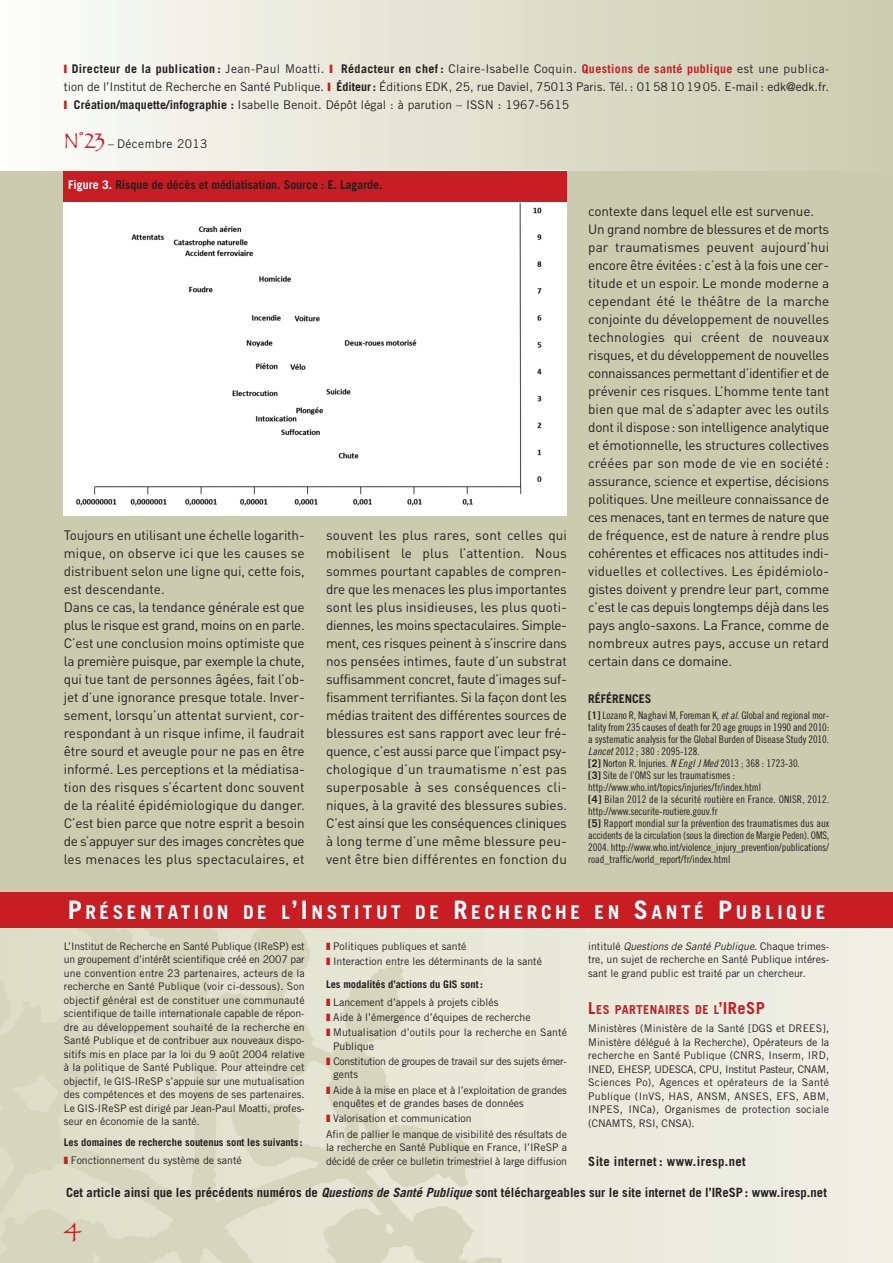
<style>
.page{position:relative;width:893px;height:1263px;background:#cbccaf}
.page>*{position:absolute;margin:0;border:0;box-sizing:border-box;transform-origin:0 0}
.t1{font:27px "Papyrus";color:#c71d23}
.t2{font:700 19.2px "Trade Gothic LT Std";letter-spacing:.185em;color:#fff}
.t3{font:13.5px/18px "DIN";letter-spacing:-.01em;color:#231f20}
.t4{font:700 12.75px "Trade Gothic LT Std";letter-spacing:.005em;color:#231f20}
.t5{font:700 12.75px "Trade Gothic LT Std";letter-spacing:.03em;color:#231f20}
.t6{font:700 12.3px "Trade Gothic LT Std";letter-spacing:.035em;color:#c71d23}
.t7{font:12px/18px "Trade Gothic LT Std";letter-spacing:.01em;color:#231f20;text-align:justify}
.t8{font:700 12px "Trade Gothic LT Std";letter-spacing:-.005em;color:#231f20}
.t9{font:12px "Trade Gothic LT Std";letter-spacing:.03em;color:#231f20}
.t10{font:10.5px/13.5px "Trade Gothic LT Std";color:#231f20}
.t11{font:10.5px/12px "Trade Gothic LT Std Cn 18";letter-spacing:-.005em;color:#231f20}
.t12{font:700 10.5px "Trade Gothic LT Std";color:#231f20}
.t13{font:10.5px/15.1px "Trade Gothic LT Std";letter-spacing:-.025em;color:#231f20}
.s1{color:#c71d23}
.s2{font-weight:700}
.s3{font-weight:700;color:#c71d23}
.s4{font-family:"Papyrus";font-size:22.5px;color:#c71d23}
.s5{color:#fff}
.s6{font-family:"Trade Gothic LT Std";font-weight:700}
.s7{font-family:"Trade Gothic LT Std Cn 18 Obl"}
.s8{font-size:25.5px}
.s9{font-style:italic}
.s10{font-size:16.5px}
</style>
<div class="page">
<hr style="left:892px;top:298px;width:1px;height:343px;background:#c71d23">
<div style="left:0;top:0;width:893px;height:170px;background:linear-gradient(to right,#fcfdfa,#cbccad)"></div>
<div style="left:0;top:910px;width:893px;height:353px;background:#ebecdf"></div>
<img style="left:0;top:928px;width:503px;height:335px">
<div style="left:0;top:892px;width:893px;height:36px;background:#c71d23"></div>
<div style="left:64px;top:202px;width:503px;height:313px;background:#fff"></div>
<div style="left:64px;top:171px;width:503px;height:30px;background:#c71d23"></div>
<svg style="left:64px;top:1157px;width:4px;height:7px"></svg>
<svg style="left:326px;top:943px;width:4px;height:7px"></svg>
<svg style="left:326px;top:958px;width:4px;height:7px"></svg>
<svg style="left:326px;top:998px;width:4px;height:8px"></svg>
<svg style="left:326px;top:1014px;width:4px;height:7px"></svg>
<svg style="left:326px;top:1029px;width:4px;height:7px"></svg>
<svg style="left:326px;top:1058px;width:4px;height:7px"></svg>
<svg style="left:326px;top:1086px;width:4px;height:8px"></svg>
<svg style="left:326px;top:1115px;width:4px;height:7px"></svg>
<p class="t7" style="left:64px;top:61px;width:767px"><span class="s1">❙</span> <span class="s2">Directeur de la publication :</span> Jean-Paul Moatti. <span class="s1">❙</span> <span class="s2">Rédacteur en chef :</span> Claire-Isabelle Coquin. <span class="s3">Questions de santé publique</span> est une publica&shy;tion de l’Institut de Recherche en Santé Publique. <span class="s1">❙</span> <span class="s2">Éditeur:</span> Éditions EDK, 25, rue Daviel, 75013 Paris. Tél. : 01 58 10 19 05. E-mail : edk@edk.fr. <span class="s1">❙</span> <span class="s2">Création/maquette/infographie :</span> Isabelle Benoit. Dépôt légal : à parution – ISSN : 1967-5615</p>
<p class="t9" style="left:64px;top:139px;width:145px"><span class="s4">N°23</span> – Décembre 2013</p>
<p class="t8" style="left:68px;top:180px;width:316px"><span class="s5">Figure 3.</span> Risque de décès et médiatisation. Source : E. Lagarde.</p>
<p class="t3" style="left:64px;top:526px;width:242px">Toujours en utilisant une échelle logarith&shy;mique, on observe ici que les causes se distribuent selon une ligne qui, cette fois, est descendante.<br>Dans ce cas, la tendance générale est que plus le risque est grand, moins on en parle.<br>C’est une conclusion moins optimiste que la première puisque, par exemple la chute, qui tue tant de personnes âgées, fait l’ob&shy;jet d’une ignorance presque totale. Inver&shy;sement, lorsqu’un attentat survient, cor&shy;respondant à un risque infime, il faudrait être sourd et aveugle pour ne pas en être informé. Les perceptions et la médiatisa&shy;tion des risques s’écartent donc souvent de la réalité épidémiologique du danger.<br>C’est bien parce que notre esprit a besoin de s’appuyer sur des images concrètes que les menaces les plus spectaculaires, et</p>
<p class="t3" style="left:326px;top:526px;width:242px;text-align:justify">souvent les plus rares, sont celles qui mobilisent le plus l’attention. Nous sommes pourtant capables de compren&shy;dre que les menaces les plus importantes sont les plus insidieuses, les plus quoti&shy;diennes, les moins spectaculaires. Simple&shy;ment, ces risques peinent à s’inscrire dans nos pensées intimes, faute d’un substrat suffisamment concret, faute d’images suf&shy;fisamment terrifiantes. Si la façon dont les médias traitent des différentes sources de blessures est sans rapport avec leur fré&shy;quence, c’est aussi parce que l’impact psy&shy;chologique d’un traumatisme n’est pas superposable à ses conséquences cli&shy;niques, à la gravité des blessures subies.<br>C’est ainsi que les conséquences cliniques à long terme d’une même blessure peu&shy;vent être bien différentes en fonction du</p>
<p class="t3" style="left:588px;top:202px;width:242px">contexte dans lequel elle est survenue.<br>Un grand nombre de blessures et de morts par traumatismes peuvent aujourd’hui encore être évitées: c’est à la fois une cer&shy;titude et un espoir. Le monde moderne a cependant été le théâtre de la marche conjointe du développement de nouvelles technologies qui créent de nouveaux risques, et du développement de nouvelles connaissances permettant d’identifier et de prévenir ces risques. L’homme tente tant bien que mal de s’adapter avec les outils dont il dispose: son intelligence analytique et émotionnelle, les structures collectives créées par son mode de vie en société : assurance, science et expertise, décisions politiques. Une meilleure connaissance de ces menaces, tant en termes de nature que de fréquence, est de nature à rendre plus cohérentes et efficaces nos attitudes indi&shy;viduelles et collectives. Les épidémiolo&shy;gistes doivent y prendre leur part, comme c’est le cas depuis longtemps déjà dans les pays anglo-saxons. La France, comme de nombreux autres pays, accuse un retard certain dans ce domaine.</p>
<p class="t8" style="left:588px;top:694px;width:65px">RÉFÉRENCES</p>
<p class="t11" style="left:588px;top:710px;width:242px"><span class="s6">[1]</span> Lozano R, Naghavi M, Foreman K, <span class="s7">et al</span>. Global and regional mor&shy;tality from 235 causes of death for 20 age groups in 1990 and 2010: a systematic analysis for the Global Burden of Disease Study 2010.<br><span class="s7">Lancet</span> 2012 ; 380 : 2095-128.<br><span class="s6">[2]</span> Norton R. Injuries. <span class="s7">N Engl J Med</span> 2013 ; 368 : 1723-30.<br><span class="s6">[3]</span> Site de l’OMS sur les traumatismes : http://www.who.int/topics/injuries/fr/index.html<br><span class="s6">[4]</span> Bilan 2012 de la sécurité routière en France. ONISR, 2012. http://www.securite-routiere.gouv.fr<br><span class="s6">[5]</span> Rapport mondial sur la prévention des traumatismes dus aux accidents de la circulation (sous la direction de Margie Peden). OMS, 2004. http://www.who.int/violence_injury_prevention/publications/ road_traffic/world_report/fr/index.html</p>
<h2 class="t2" style="left:68px;top:905px;width:759px"><span class="s8">P</span>RÉSENTATION DE L<span class="s8">’I</span>NSTITUT DE <span class="s8">R</span>ECHERCHE EN <span class="s8">S</span>ANTÉ <span class="s8">P</span>UBLIQUE</h2>
<p class="t10" style="left:588px;top:940px;width:242px;text-align:justify">intitulé <span class="s9">Questions de Santé Publique</span>. Chaque trimes&shy;tre, un sujet de recherche en Santé Publique intéres&shy;sant le grand public est traité par un chercheur.</p>
<p class="t6" style="left:588px;top:1005px;width:178px"><span class="s10">L</span>ES PARTENAIRES DE L<span class="s10">’IReSP</span></p>
<p class="t10" style="left:588px;top:1022px;width:242px;text-align:justify">Ministères (Ministère de la Santé [DGS et DREES], Ministère délégué à la Recherche), Opérateurs de la recherche en Santé Publique (CNRS, Inserm, IRD, INED, EHESP, UDESCA, CPU, Institut Pasteur, CNAM, Sciences Po), Agences et opérateurs de la Santé Publique (InVS, HAS, ANSM, ANSES, EFS, ABM, INPES, INCa), Organismes de protection sociale (CNAMTS, RSI, CNSA).</p>
<p class="t10" style="left:64px;top:940px;width:243px;text-align:justify">L’Institut de Recherche en Santé Publique (IReSP) est un groupement d’intérêt scientifique créé en 2007 par une convention entre 23 partenaires, acteurs de la recherche en Santé Publique (voir ci-dessous). Son objectif général est de constituer une communauté scientifique de taille internationale capable de répon&shy;dre au développement souhaité de la recherche en Santé Publique et de contribuer aux nouveaux dispo&shy;sitifs mis en place par la loi du 9 août 2004 relative à la politique de Santé Publique. Pour atteindre cet objectif, le GIS-IReSP s’appuie sur une mutualisation des compétences et des moyens de ses partenaires.<br>Le GIS-IReSP est dirigé par Jean-Paul Moatti, profes&shy;seur en économie de la santé.</p>
<p class="t12" style="left:64px;top:1139px;width:240px">Les domaines de recherche soutenus sont les suivants :</p>
<p class="t10" style="left:71px;top:1154px;width:172px">Fonctionnement du système de santé</p>
<p class="t10" style="left:333px;top:940px;width:210px;line-height:15.1px">Politiques publiques et santé<br>Interaction entre les déterminants de la santé</p>
<p class="t12" style="left:326px;top:980px;width:159px">Les modalités d’actions du GIS sont:</p>
<p class="t10" style="left:333px;top:995px;width:235px;line-height:15.1px">Lancement d’appels à projets ciblés<br>Aide à l’émergence d’équipes de recherche<br>Mutualisation d’outils pour la recherche en Santé</p>
<p class="t13" style="left:333px;top:1039px;width:235px">Publique<br>Constitution de groupes de travail sur des sujets émer-</p>
<p class="t10" style="left:333px;top:1068px;width:235px;line-height:15.1px">gents<br>Aide à la mise en place et à l’exploitation de grandes</p>
<p class="t10" style="left:333px;top:1098px;width:192px">enquêtes et de grandes bases de données</p>
<p class="t10" style="left:333px;top:1113px;width:140px">Valorisation et communication</p>
<p class="t10" style="left:326px;top:1128px;width:242px">Afin de pallier le manque de visibilité des résultats de</p>
<p class="t10" style="left:326px;top:1141px;width:242px">la recherche en Santé Publique en France, l’IReSP a décidé de créer ce bulletin trimestriel à large diffusion</p>
<p class="t4" style="left:66px;top:1188px;width:762px">Cet article ainsi que les précédents numéros de <span class="s9">Questions de Santé Publique</span> sont téléchargeables sur le site internet de l’IReSP : www.iresp.net</p>
<p class="t5" style="left:588px;top:1156px;width:159px">Site internet : www.iresp.net</p>
<h1 class="t1" style="left:64px;top:1216px;width:19px">4</h1>
</div>
